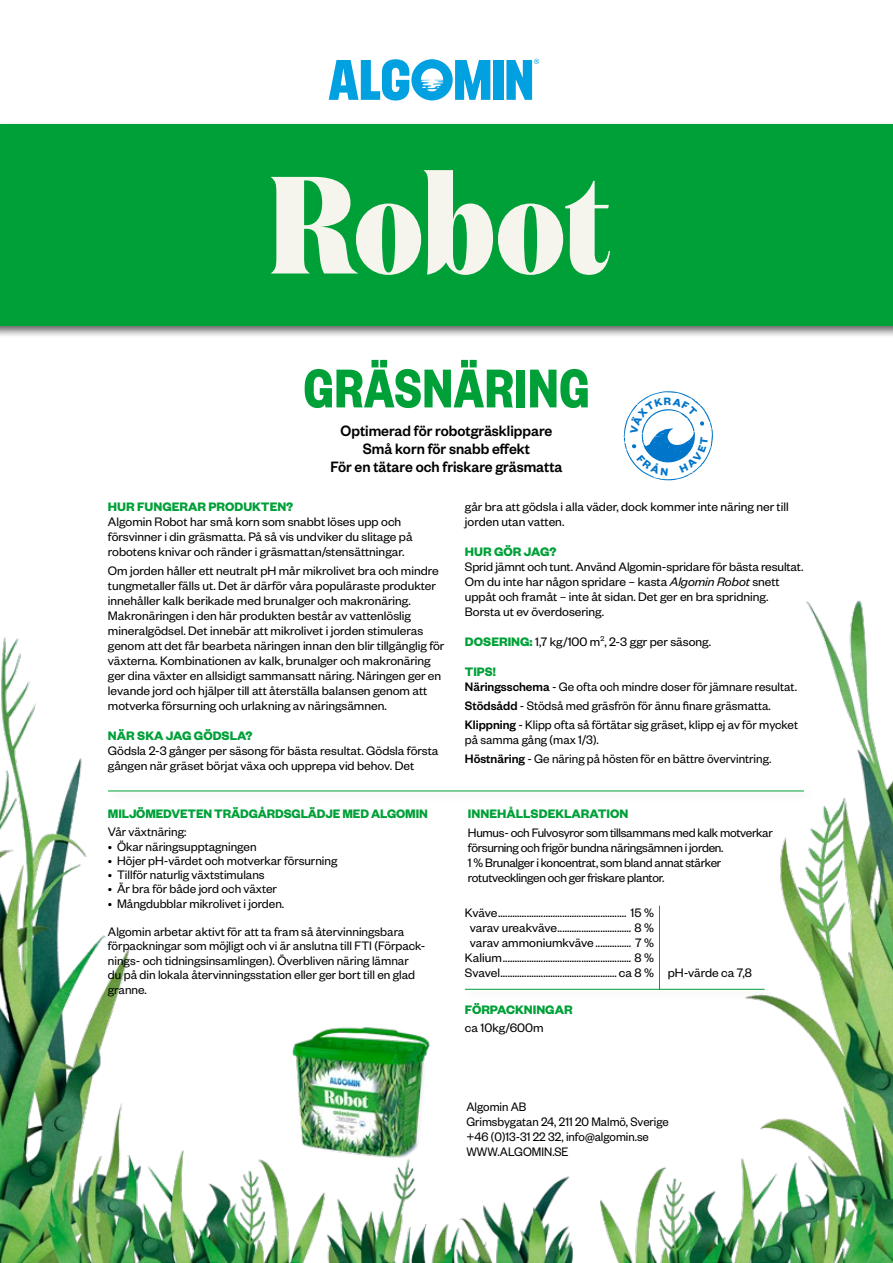
<style>
.page{position:relative;width:893px;height:1263px;background:#fff}
.page>*{position:absolute;margin:0;border:0;box-sizing:border-box;transform-origin:0 0}
.t1{font:800 138px "Domaine Disp Cond";color:#f6f5ed}
.t2{font:700 60px "Founders Grotesk Cond";letter-spacing:.01em;color:#00a038;scale:.93 1}
.t3{font:500 16.5px/18px "Founders Grotesk";color:#000;text-align:center;scale:.95 1}
.t4{font:13.5px/15px "Founders Grotesk";color:#000}
.t5{font:13.5px/15px "Founders Grotesk";letter-spacing:-.02em;color:#000}
.t6{font:700 13.5px "Founders Grotesk";color:#00a038}
.t7{font:13.5px/15px "Founders Grotesk";color:#000;scale:.95 1}
.s1{font-style:italic}
.s2{font-weight:700;color:#00a038}
.s3{font-weight:500}
</style>
<div class="page">
<img style="left:0;top:600px;width:893px;height:663px">
<svg style="left:506px;top:59px;width:33px;height:41px"></svg>
<div style="left:493px;top:60px;width:10px;height:40px;background:#00a0e1"></div>
<svg style="left:329px;top:59px;width:161px;height:42px"></svg>
<div style="left:0;top:121px;width:893px;height:217px;background:#000;opacity:.61"></div>
<div style="left:0;top:125px;width:893px;height:201px;background:#00a038"></div>
<div style="left:106px;top:786px;width:709px;height:18px;background:#000;opacity:.26"></div>
<hr style="left:108px;top:790px;width:696px;height:1px;background:#00a038">
<hr style="left:659px;top:906px;width:1px;height:84px;background:#00a038">
<div style="left:463px;top:985px;width:313px;height:17px;background:#000;opacity:.26"></div>
<hr style="left:465px;top:989px;width:300px;height:1px;background:#00a038">
<img style="left:291px;top:1021px;width:142px;height:140px">
<svg style="left:624px;top:391px;width:89px;height:89px"></svg>
<h1 class="t1" style="left:270px;top:140px;width:342px">Robot</h1>
<h2 class="t2" style="left:303px;top:351px;width:309px">GRÄSNÄRING</h2>
<p class="t3" style="left:330px;top:420px;width:246px">Optimerad för robotgräsklippare<br>Små korn för snabb effekt<br>För en tätare och friskare gräsmatta</p>
<p class="t6" style="left:108px;top:498px;width:187px">HUR FUNGERAR PRODUKTEN?</p>
<p class="t4" style="left:108px;top:513px;width:306px">Algomin Robot har små korn som snabbt löses upp och försvinner i din gräsmatta. På så vis undviker du slitage på robotens knivar och ränder i gräsmattan/stensättningar.</p>
<p class="t4" style="left:108px;top:562px;width:338px">Om jorden håller ett neutralt pH mår mikrolivet bra och mindre tungmetaller fälls ut. Det är därför våra populäraste produkter innehåller kalk berikade med brunalger och makronäring.<br>Makronäringen i den här produkten består av vattenlöslig mineralgödsel. Det innebär att mikrolivet i jorden stimuleras genom att det får bearbeta näringen innan den blir tillgänglig för växterna. Kombinationen av kalk, brunalger och makronäring ger dina växter en allsidigt sammansatt näring. Näringen ger en levande jord och hjälper till att återställa balansen genom att motverka försurning och urlakning av näringsämnen.</p>
<p class="t6" style="left:108px;top:727px;width:146px">NÄR SKA JAG GÖDSLA?</p>
<p class="t4" style="left:108px;top:742px;width:332px">Gödsla 2-3 gånger per säsong för bästa resultat. Gödsla första gången när gräset börjat växa och upprepa vid behov. Det</p>
<p class="t6" style="left:108px;top:805px;width:321px">MILJÖMEDVETEN TRÄDGÅRDSGLÄDJE MED ALGOMIN</p>
<p class="t4" style="left:108px;top:824px;width:80px">Vår växtnäring:</p>
<p class="t4" style="left:108px;top:838px;width:150px">• Ökar näringsupptagningen</p>
<p class="t4" style="left:108px;top:852px;width:231px">• Höjer pH-värdet och motverkar försurning</p>
<p class="t4" style="left:108px;top:866px;width:158px">• Tillför naturlig växtstimulans</p>
<p class="t4" style="left:108px;top:881px;width:171px">• Är bra för både jord och växter</p>
<p class="t4" style="left:108px;top:888px;width:298px;line-height:28.5px">• Mångdubblar mikrolivet i jorden.<br>Algomin arbetar aktivt för att ta fram så återvinningsbara</p>
<p class="t4" style="left:108px;top:938px;width:319px;line-height:14.5px">förpackningar som möjligt och vi är anslutna till FTI (Förpack&shy;nings- och tidningsinsamlingen). Överbliven näring lämnar du på din lokala återvinningsstation eller ger bort till en glad granne.</p>
<p class="t4" style="left:465px;top:498px;width:325px">går bra att gödsla i alla väder, dock kommer inte näring ner till jorden utan vatten.</p>
<p class="t6" style="left:465px;top:543px;width:93px">HUR GÖR JAG?</p>
<p class="t4" style="left:465px;top:558px;width:340px">Sprid jämnt och tunt. Använd Algomin-spridare för bästa resultat.<br>Om du inte har någon spridare – kasta <span class="s1">Algomin Robot</span> snett uppåt och framåt – inte åt sidan. Det ger en bra spridning.<br>Borsta ut ev överdosering.</p>
<p class="t4" style="left:465px;top:633px;width:248px"><span class="s2">DOSERING:</span> 1,7 kg/100 m<sup>2</sup>, 2-3 ggr per säsong.</p>
<p class="t4" style="left:465px;top:663px;width:334px"><span class="s2">TIPS!<br></span><span class="s3">Näringsschema</span> - Ge ofta och mindre doser för jämnare resultat.</p>
<p class="t4" style="left:465px;top:695px;width:335px;line-height:19.2px"><span class="s3">Stödsådd</span> - Stödså med gräsfrön för ännu finare gräsmatta.<br><span class="s3">Klippning</span> - Klipp ofta så förtätar sig gräset, klipp ej av för mycket</p>
<p class="t4" style="left:465px;top:730px;width:308px;line-height:19.2px">på samma gång (max 1/3).<br><span class="s3">Höstnäring</span> - Ge näring på hösten för en bättre övervintring.</p>
<p class="t6" style="left:468px;top:805px;width:162px">INNEHÅLLSDEKLARATION</p>
<p class="t5" style="left:468px;top:824px;width:306px">Humus- och Fulvosyror som tillsammans med kalk motverkar försurning och frigör bundna näringsämnen i jorden.<br>1 % Brunalger i koncentrat, som bland annat stärker rotutvecklingen och ger friskare plantor.</p>
<p class="t4" style="left:465px;top:905px;width:190px">Kväve...................................................... 15 %</p>
<p class="t4" style="left:470px;top:920px;width:186px">varav ureakväve............................... 8 %</p>
<p class="t4" style="left:470px;top:935px;width:186px">varav ammoniumkväve ............... 7 %</p>
<p class="t4" style="left:465px;top:950px;width:190px">Kalium...................................................... 8 %</p>
<p class="t4" style="left:465px;top:965px;width:289px">Svavel................................................. ca 8 % pH-värde ca 7,8</p>
<p class="t6" style="left:465px;top:1001px;width:109px">FÖRPACKNINGAR</p>
<p class="t4" style="left:465px;top:1020px;width:80px">ca 10kg/600m</p>
<p class="t7" style="left:466px;top:1098px;width:214px">Algomin AB<br>Grimsbygatan 24, 211 20 Malmö, Sverige +46 (0)13-31 22 32, info@algomin.se<br>WWW.ALGOMIN.SE</p>
</div>
